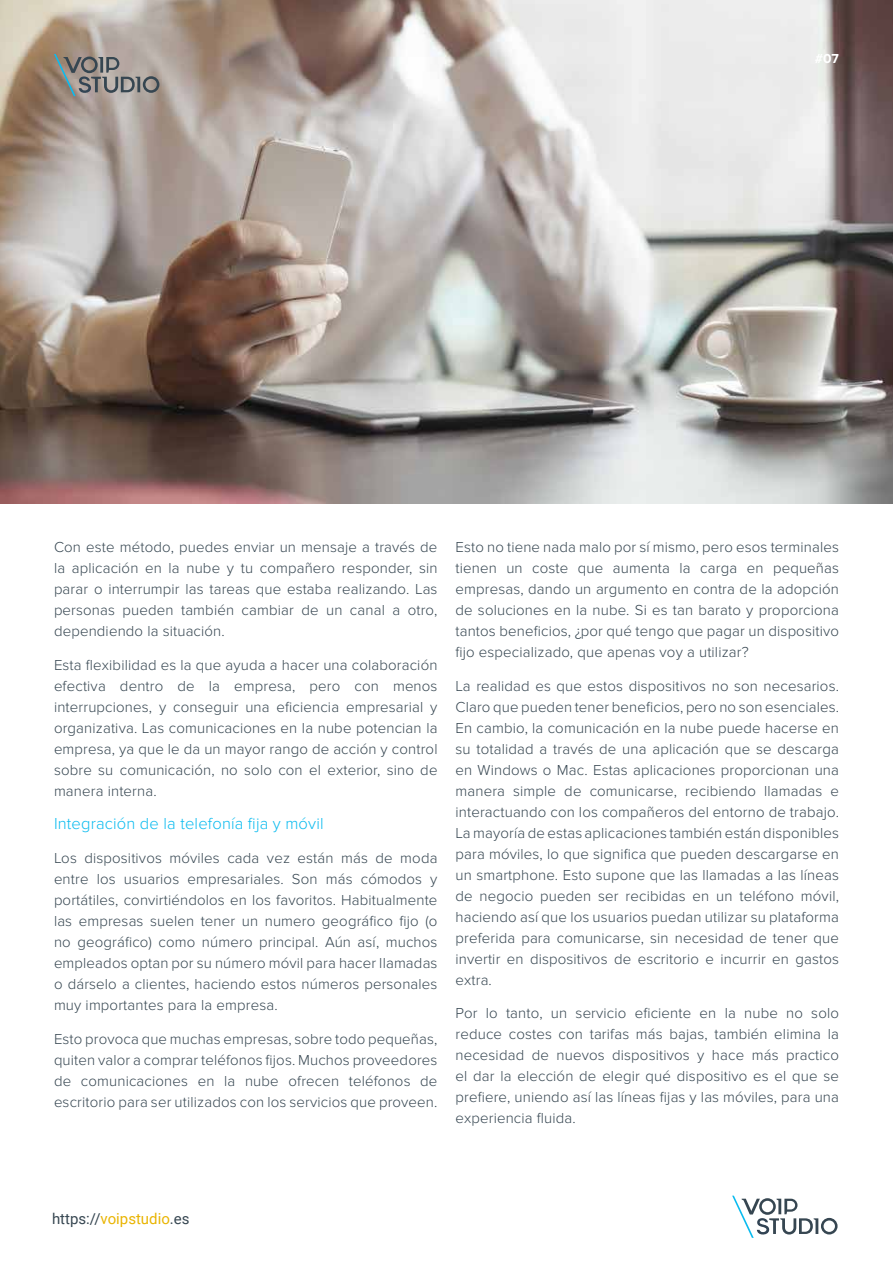
<style>
.page{position:relative;width:893px;height:1263px;background:#fff}
.page>*{position:absolute;margin:0;border:0;box-sizing:border-box;transform-origin:0 0}
.t1{font:300 16.5px "Proxima Nova";letter-spacing:.01em;color:#0bbbef}
.t2{font:300 15px/21px "Proxima Nova";letter-spacing:.01em;color:#364651;text-align:justify}
.t3{font:15px "Roboto";color:#364651}
.t4{font:700 13.5px "Proxima Nova";color:#fff}
.s1{color:#e9b400}
</style>
<div class="page">
<img style="left:0;top:0;width:893px;height:504px">
<svg style="left:54px;top:54px;width:105px;height:42px;background:#928e8a"></svg>
<svg style="left:732px;top:1196px;width:105px;height:42px"></svg>
<p class="t4" style="left:815px;top:51px;width:26px">#07</p>
<p class="t2" style="left:54px;top:537px;width:385px">Con este método, puedes enviar un mensaje a través de la aplicación en la nube y tu compañero responder, sin parar o interrumpir las tareas que estaba realizando. Las personas pueden también cambiar de un canal a otro, dependiendo la situación.</p>
<p class="t2" style="left:54px;top:654px;width:385px">Esta flexibilidad es la que ayuda a hacer una colaboración efectiva dentro de la empresa, pero con menos interrupciones, y conseguir una eficiencia empresarial y organizativa. Las comunicaciones en la nube potencian la empresa, ya que le da un mayor rango de acción y control sobre su comunicación, no solo con el exterior, sino de manera interna.</p>
<p class="t1" style="left:54px;top:814px;width:271px">Integración de la telefonía fija y móvil</p>
<p class="t2" style="left:54px;top:848px;width:385px">Los dispositivos móviles cada vez están más de moda entre los usuarios empresariales. Son más cómodos y portátiles, convirtiéndolos en los favoritos. Habitualmente las empresas suelen tener un numero geográfico fijo (o no geográfico) como número principal. Aún así, muchos empleados optan por su número móvil para hacer llamadas o dárselo a clientes, haciendo estos números personales muy importantes para la empresa.</p>
<p class="t2" style="left:54px;top:1029px;width:385px">Esto provoca que muchas empresas, sobre todo pequeñas, quiten valor a comprar teléfonos fijos. Muchos proveedores de comunicaciones en la nube ofrecen teléfonos de escritorio para ser utilizados con los servicios que proveen.</p>
<p class="t2" style="left:455px;top:537px;width:385px">Esto no tiene nada malo por sí mismo, pero esos terminales tienen un coste que aumenta la carga en pequeñas empresas, dando un argumento en contra de la adopción de soluciones en la nube. Si es tan barato y proporciona tantos beneficios, ¿por qué tengo que pagar un dispositivo fijo especializado, que apenas voy a utilizar?</p>
<p class="t2" style="left:455px;top:675px;width:385px">La realidad es que estos dispositivos no son necesarios.<br>Claro que pueden tener beneficios, pero no son esenciales.<br>En cambio, la comunicación en la nube puede hacerse en su totalidad a través de una aplicación que se descarga en Windows o Mac. Estas aplicaciones proporcionan una manera simple de comunicarse, recibiendo llamadas e interactuando con los compañeros del entorno de trabajo.<br>La mayoría de estas aplicaciones también están disponibles para móviles, lo que significa que pueden descargarse en un smartphone. Esto supone que las llamadas a las líneas de negocio pueden ser recibidas en un teléfono móvil, haciendo así que los usuarios puedan utilizar su plataforma preferida para comunicarse, sin necesidad de tener que invertir en dispositivos de escritorio e incurrir en gastos extra.</p>
<p class="t2" style="left:455px;top:1003px;width:385px">Por lo tanto, un servicio eficiente en la nube no solo reduce costes con tarifas más bajas, también elimina la necesidad de nuevos dispositivos y hace más practico el dar la elección de elegir qué dispositivo es el que se prefiere, uniendo así las líneas fijas y las móviles, para una experiencia fluida.</p>
<p class="t3" style="left:52px;top:1208px;width:139px">https://<span class="s1">voipstudio</span>.es</p>
</div>
